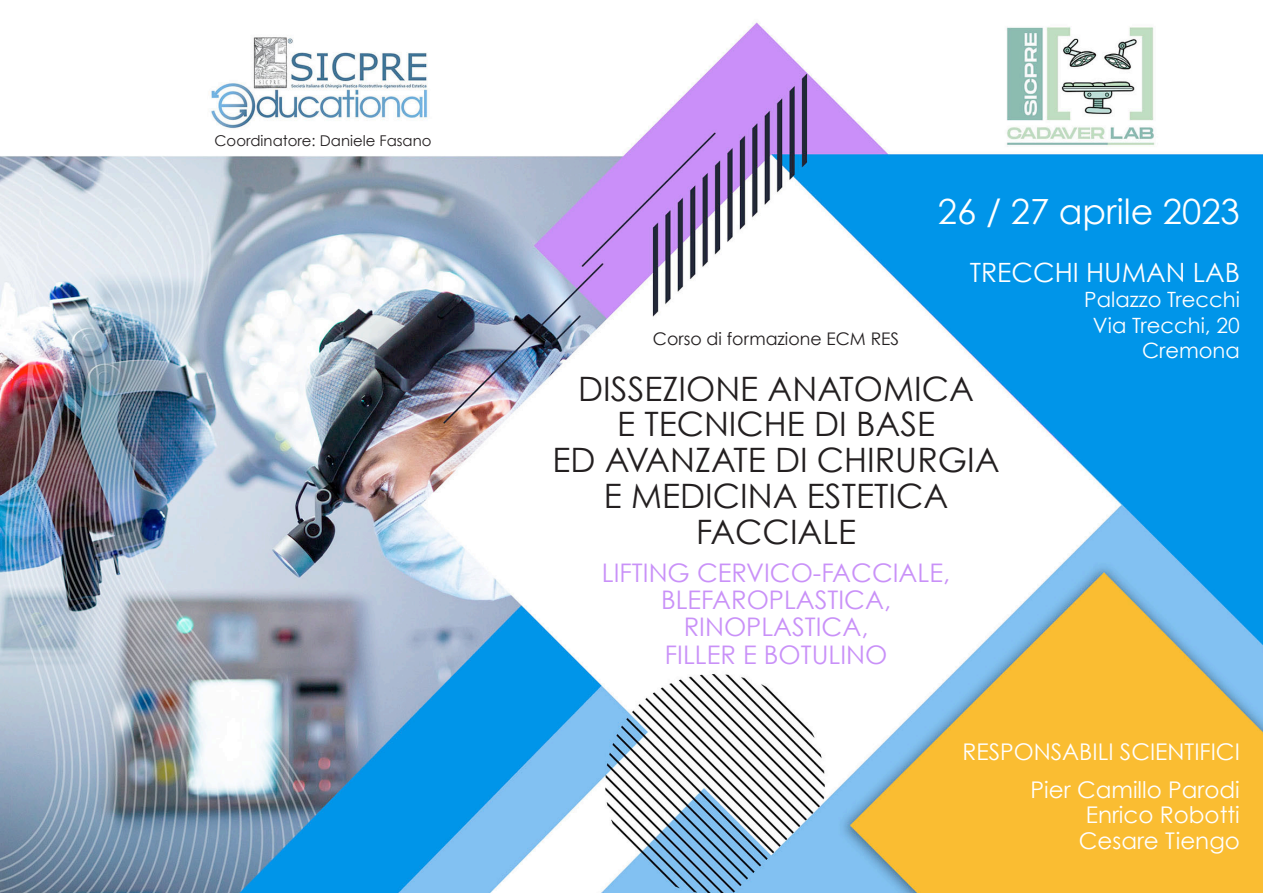
<style>
.page{position:relative;width:1263px;height:893px;background:#fff}
.page>*{position:absolute;margin:0;border:0;box-sizing:border-box;transform-origin:0 0}
.t1{font:34.8px "Century Gothic";color:#fff}
.t2{font:33.6px/35.8px "Century Gothic";color:#231f20;text-align:center}
.t3{font:26.55px "Century Gothic";color:#fff}
.t4{font:25.65px/27.3px "Century Gothic";color:#c991f8;text-align:center}
.t5{font:22.95px "Century Gothic";color:#fff}
.t6{font:21px "Century Gothic";color:#fff}
.t7{font:17.4px "Century Gothic";color:#231f20}
.t8{font:14.85px "Century Gothic";color:#231f20}
</style>
<div class="page">
<img style="left:0;top:22px;width:1263px;height:871px">
<p class="t8" style="left:215px;top:132px;width:218px">Coordinatore: Daniele Fasano</p>
<p class="t7" style="left:653px;top:328px;width:248px">Corso di formazione ECM RES</p>
<p class="t1" style="left:938px;top:190px;width:303px">26 / 27 aprile 2023</p>
<p class="t3" style="left:970px;top:256px;width:272px">TRECCHI HUMAN LAB</p>
<p class="t6" style="left:1084px;top:287px;width:157px">Palazzo Trecchi</p>
<p class="t6" style="left:1093px;top:312px;width:148px">Via Trecchi, 20</p>
<p class="t6" style="left:1142px;top:338px;width:99px">Cremona</p>
<p class="t2" style="left:578px;top:370px;width:397px">DISSEZIONE ANATOMICA</p>
<p class="t2" style="left:617px;top:406px;width:320px">E TECNICHE DI BASE</p>
<p class="t2" style="left:553px;top:442px;width:448px">ED AVANZATE DI CHIRURGIA<br>E MEDICINA ESTETICA</p>
<p class="t2" style="left:696px;top:514px;width:161px">FACCIALE</p>
<p class="t4" style="left:602px;top:558px;width:350px">LIFTING CERVICO-FACCIALE,<br>BLEFAROPLASTICA,</p>
<p class="t4" style="left:684px;top:613px;width:186px">RINOPLASTICA,</p>
<p class="t4" style="left:665px;top:640px;width:224px">FILLER E BOTULINO</p>
<p class="t5" style="left:962px;top:737px;width:279px">RESPONSABILI SCIENTIFICI</p>
<p class="t5" style="left:1030px;top:775px;width:211px">Pier Camillo Parodi</p>
<p class="t5" style="left:1086px;top:801px;width:156px">Enrico Robotti</p>
<p class="t5" style="left:1079px;top:827px;width:163px">Cesare Tiengo</p>
</div>
